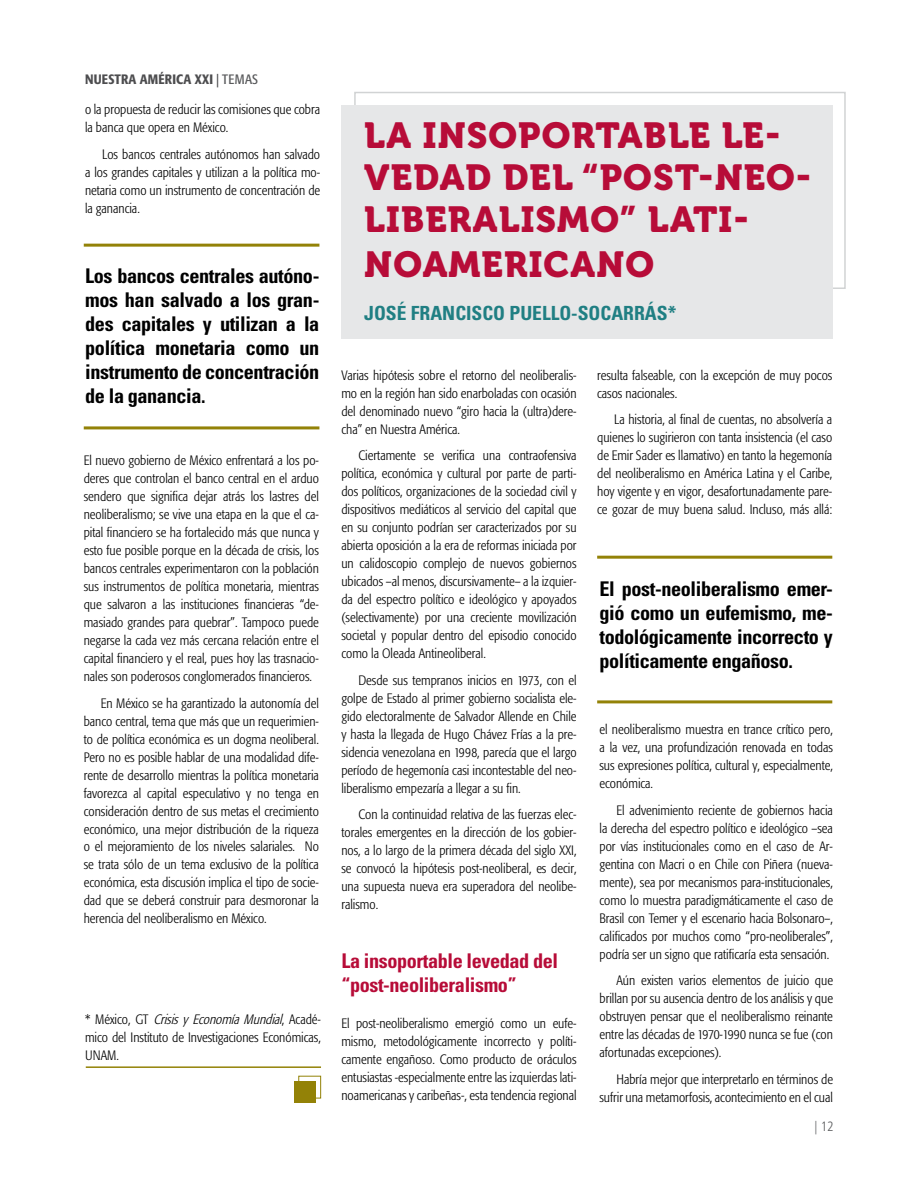
<style>
.page{position:relative;width:918px;height:1188px;background:#fff}
.page>*{position:absolute;margin:0;border:0;box-sizing:border-box;transform-origin:0 0}
.t1{font:36px/43px "Museo 900";letter-spacing:.03em;color:#b70c38}
.t2{font:700 condensed 20.25px/24px "Univers LT Std";letter-spacing:-.02em;color:#000;text-align:justify}
.t3{font:700 condensed 20.25px/24px "Univers LT Std";letter-spacing:-.02em;color:#b70c38}
.t4{font:700 condensed 19.5px "Univers LT Std";color:#207f83}
.t5{font:300 condensed 13.5px/18px "Formata";color:#000;text-align:justify}
.t6{font:500 condensed 13.5px "Formata";letter-spacing:.02em;color:#4d4d4f}
.t7{font:300 condensed 13.5px "Frutiger LT Std";color:#58595b}
.s1{font-weight:400}
.s2{font-weight:400;color:#58595b}
.s3{font-style:italic}
</style>
<div class="page">
<div style="left:298px;top:1076px;width:23px;height:22px;border:1px solid #938207"></div>
<div style="left:295px;top:1081px;width:21px;height:22px;background:#938207"></div>
<hr style="left:86px;top:1066px;width:235px;height:2px;background:#938207">
<div style="left:354px;top:92px;width:492px;height:197px;border:2px solid #d1d3d4"></div>
<div style="left:341px;top:105px;width:492px;height:233px;background:#e6e7e8"></div>
<hr style="left:597px;top:556px;width:235px;height:3px;background:#938207">
<hr style="left:597px;top:700px;width:235px;height:3px;background:#938207">
<hr style="left:84px;top:244px;width:235px;height:3px;background:#938207">
<hr style="left:84px;top:426px;width:235px;height:3px;background:#938207">
<p class="t6" style="left:85px;top:71px;width:175px">NUESTRA AMÉRICA XXI <span class="s1">|</span> <span class="s2">TEMAS</span></p>
<p class="t5" style="left:85px;top:100px;width:237px">o la propuesta de reducir las comisiones que cobra la banca que opera en México.</p>
<p class="t5" style="left:85px;top:145px;width:237px;text-indent:17px">Los bancos centrales autónomos han salvado a los grandes capitales y utilizan a la política mo&shy;netaria como un instrumento de concentración de la ganancia.</p>
<h2 class="t2" style="left:85px;top:263px;width:236px">Los bancos centrales autóno&shy;mos han salvado a los gran&shy;des capitales y utilizan a la política monetaria como un instrumento de concentración de la ganancia.</h2>
<p class="t5" style="left:84px;top:452px;width:237px">El nuevo gobierno de México enfrentará a los po&shy;deres que controlan el banco central en el arduo sendero que significa dejar atrás los lastres del neoliberalismo; se vive una etapa en la que el ca&shy;pital financiero se ha fortalecido más que nunca y esto fue posible porque en la década de crisis, los bancos centrales experimentaron con la población sus instrumentos de política monetaria, mientras que salvaron a las instituciones financieras “de&shy;masiado grandes para quebrar”. Tampoco puede negarse la cada vez más cercana relación entre el capital financiero y el real, pues hoy las trasnacio&shy;nales son poderosos conglomerados financieros.</p>
<p class="t5" style="left:84px;top:694px;width:237px;text-indent:17px">En México se ha garantizado la autonomía del banco central, tema que más que un requerimien&shy;to de política económica es un dogma neoliberal.<br>Pero no es posible hablar de una modalidad dife&shy;rente de desarrollo mientras la política monetaria favorezca al capital especulativo y no tenga en consideración dentro de sus metas el crecimiento económico, una mejor distribución de la riqueza o el mejoramiento de los niveles salariales. No se trata sólo de un tema exclusivo de la política económica, esta discusión implica el tipo de socie&shy;dad que se deberá construir para desmoronar la herencia del neoliberalismo en México.</p>
<p class="t5" style="left:85px;top:1010px;width:237px">* M é x i c o , G T <span class="s3">Crisis y Economía Mundial</span>, A c a d é - mico del Instituto de Investigaciones Económicas, UNAM.</p>
<h1 class="t1" style="left:364px;top:114px;width:449px">LA INSOPORTABLE LE-<br>VEDAD DEL “POST-NEO-<br>LIBERALISMO” LATI-<br>NOAMERICANO</h1>
<h3 class="t4" style="left:364px;top:301px;width:314px">JOSÉ FRANCISCO PUELLO-SOCARRÁS*</h3>
<p class="t5" style="left:341px;top:366px;width:237px">Varias hipótesis sobre el retorno del neoliberalis&shy;mo en la región han sido enarboladas con ocasión del denominado nuevo “giro hacia la (ultra)dere&shy;cha” en Nuestra América.</p>
<p class="t5" style="left:341px;top:447px;width:237px;text-indent:17px">Ciertamente se verifica una contraofensiva política, económica y cultural por parte de parti&shy;dos políticos, organizaciones de la sociedad civil y dispositivos mediáticos al servicio del capital que en su conjunto podrían ser caracterizados por su abierta oposición a la era de reformas iniciada por un calidoscopio complejo de nuevos gobiernos ubicados –al menos, discursivamente– a la izquier&shy;da del espectro político e ideológico y apoyados (selectivamente) por una creciente movilización societal y popular dentro del episodio conocido como la Oleada Antineoliberal.</p>
<p class="t5" style="left:341px;top:671px;width:237px;text-indent:17px">Desde sus tempranos inicios en 1973, con el golpe de Estado al primer gobierno socialista ele&shy;gido electoralmente de Salvador Allende en Chile y hasta la llegada de Hugo Chávez Frías a la pre&shy;sidencia venezolana en 1998, parecía que el largo período de hegemonía casi incontestable del neo&shy;liberalismo empezaría a llegar a su fin.</p>
<p class="t5" style="left:341px;top:806px;width:237px;text-indent:17px">Con la continuidad relativa de las fuerzas elec&shy;torales emergentes en la dirección de los gobier&shy;nos, a lo largo de la primera década del siglo XXI, se convocó la hipótesis post-neoliberal, es decir, una supuesta nueva era superadora del neolibe&shy;ralismo.</p>
<h2 class="t3" style="left:341px;top:949px;width:218px">La insoportable levedad del “post-neoliberalismo”</h2>
<p class="t5" style="left:341px;top:1015px;width:237px">El post-neoliberalismo emergió como un eufe&shy;mismo, metodológicamente incorrecto y políti&shy;camente engañoso. Como producto de oráculos entusiastas -especialmente entre las izquierdas lati&shy;noamericanas y caribeñas-, esta tendencia regional</p>
<p class="t5" style="left:597px;top:366px;width:237px">resulta falseable, con la excepción de muy pocos casos nacionales.</p>
<p class="t5" style="left:597px;top:411px;width:237px;text-indent:17px">La historia, al final de cuentas, no absolvería a quienes lo sugirieron con tanta insistencia (el caso de Emir Sader es llamativo) en tanto la hegemonía del neoliberalismo en América Latina y el Caribe, hoy vigente y en vigor, desafortunadamente pare&shy;ce gozar de muy buena salud. Incluso, más allá:</p>
<h2 class="t2" style="left:599px;top:577px;width:235px">El post-neoliberalismo emer&shy;gió como un eufemismo, me&shy;todológicamente incorrecto y políticamente engañoso.</h2>
<p class="t5" style="left:599px;top:721px;width:235px">el neoliberalismo muestra en trance crítico pero, a la vez, una profundización renovada en todas sus expresiones política, cultural y, especialmente, económica.</p>
<p class="t5" style="left:599px;top:801px;width:235px;text-indent:17px">El advenimiento reciente de gobiernos hacia la derecha del espectro político e ideológico –sea por vías institucionales como en el caso de Ar&shy;gentina con Macri o en Chile con Piñera (nueva&shy;mente), sea por mecanismos para-institucionales, como lo muestra paradigmáticamente el caso de Brasil con Temer y el escenario hacia Bolsonaro–, calificados por muchos como “pro-neoliberales”, podría ser un signo que ratificaría esta sensación.</p>
<p class="t5" style="left:599px;top:972px;width:235px;text-indent:17px">Aún existen varios elementos de juicio que brillan por su ausencia dentro de los análisis y que obstruyen pensar que el neoliberalismo reinante entre las décadas de 1970-1990 nunca se fue (con afortunadas excepciones).</p>
<p class="t5" style="left:599px;top:1070px;width:235px;text-align:right">Habría mejor que interpretarlo en términos de sufrir una metamorfosis, acontecimiento en el cual</p>
<p class="t7" style="left:815px;top:1118px;width:21px">| 12</p>
</div>
